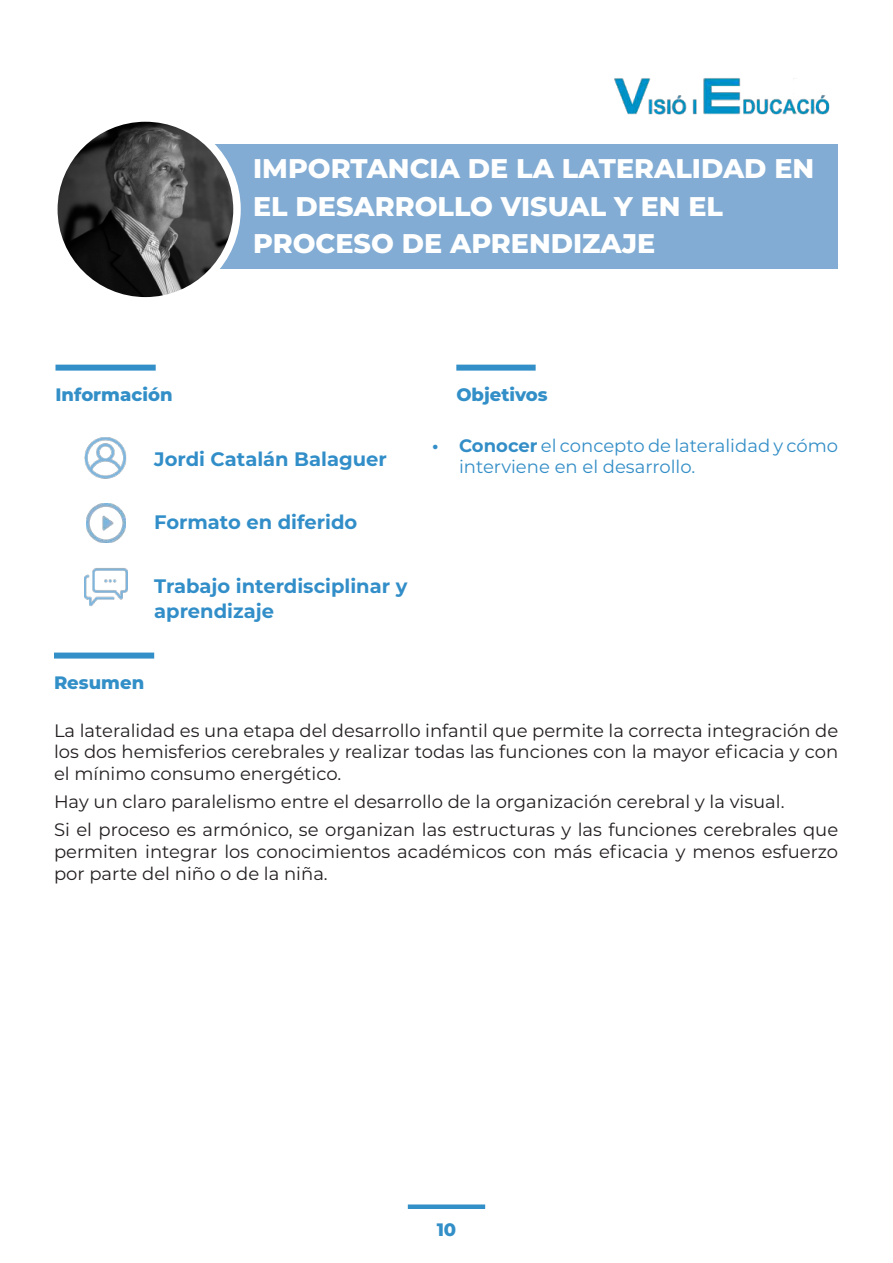
<style>
.page{position:relative;width:893px;height:1263px;background:#fff}
.page>*{position:absolute;margin:0;border:0;box-sizing:border-box;transform-origin:0 0}
.t1{font:800 27px/37.5px "Montserrat";color:#fff}
.t2{font:700 19.5px/25.5px "Montserrat";color:#328ec8}
.t3{font:18px/21.6px "Montserrat";color:#231f20}
.t4{font:18px/21.6px "Montserrat";color:#338ec7}
.t5{font:800 18px "Montserrat";color:#338fc7}
.s1{font-weight:700}
</style>
<div class="page">
<img style="left:614px;top:78px;width:216px;height:37px">
<div style="left:408px;top:1204px;width:77px;height:5px;background:#338fc7"></div>
<div style="left:127px;top:144px;width:711px;height:125px;background:#82acd3"></div>
<div style="left:56px;top:365px;width:100px;height:6px;background:#338fc7"></div>
<div style="left:54px;top:652px;width:100px;height:6px;background:#338fc7"></div>
<div style="left:456px;top:365px;width:80px;height:6px;background:#338fc7"></div>
<img style="left:84px;top:438px;width:43px;height:41px">
<img style="left:87px;top:504px;width:38px;height:38px">
<img style="left:84px;top:568px;width:43px;height:39px">
<img style="left:210px;top:144px;width:28px;height:125px">
<img style="left:54px;top:118px;width:183px;height:183px;border-radius:91px">
<div style="left:50px;top:114px;width:191px;height:191px;border:8px solid #fff;border-radius:50%"></div>
<h1 class="t1" style="left:253px;top:148px;width:563px">IMPORTANCIA DE LA LATERALIDAD EN<br>EL DESARROLLO VISUAL Y EN EL<br>PROCESO DE APRENDIZAJE</h1>
<p class="t5" style="left:56px;top:382px;width:119px">Información</p>
<p class="t2" style="left:154px;top:445px;width:234px">Jordi Catalán Balaguer</p>
<p class="t2" style="left:154px;top:509px;width:205px">Formato en diferido</p>
<p class="t2" style="left:154px;top:572px;width:255px">Trabajo interdisciplinar y aprendizaje</p>
<p class="t5" style="left:54px;top:670px;width:92px">Resumen</p>
<p class="t5" style="left:456px;top:382px;width:93px">Objetivos</p>
<p class="t4" style="left:459px;top:434px;width:381px;text-indent:-27px"><span class="s1">• Conocer</span> el concepto de lateralidad y cómo interviene en el desarrollo.</p>
<p class="t3" style="left:54px;top:719px;width:786px;text-align:justify">La lateralidad es una etapa del desarrollo infantil que permite la correcta integración de los dos hemisferios cerebrales y realizar todas las funciones con la mayor eficacia y con el mínimo consumo energético.</p>
<p class="t3" style="left:54px;top:787px;width:786px;line-height:28.3px">Hay un claro paralelismo entre el desarrollo de la organización cerebral y la visual.<br>Si el proceso es armónico, se organizan las estructuras y las funciones cerebrales que</p>
<p class="t3" style="left:54px;top:840px;width:786px">permiten integrar los conocimientos académicos con más eficacia y menos esfuerzo por parte del niño o de la niña.</p>
<p class="t5" style="left:437px;top:1216px;width:21px">10</p>
</div>
